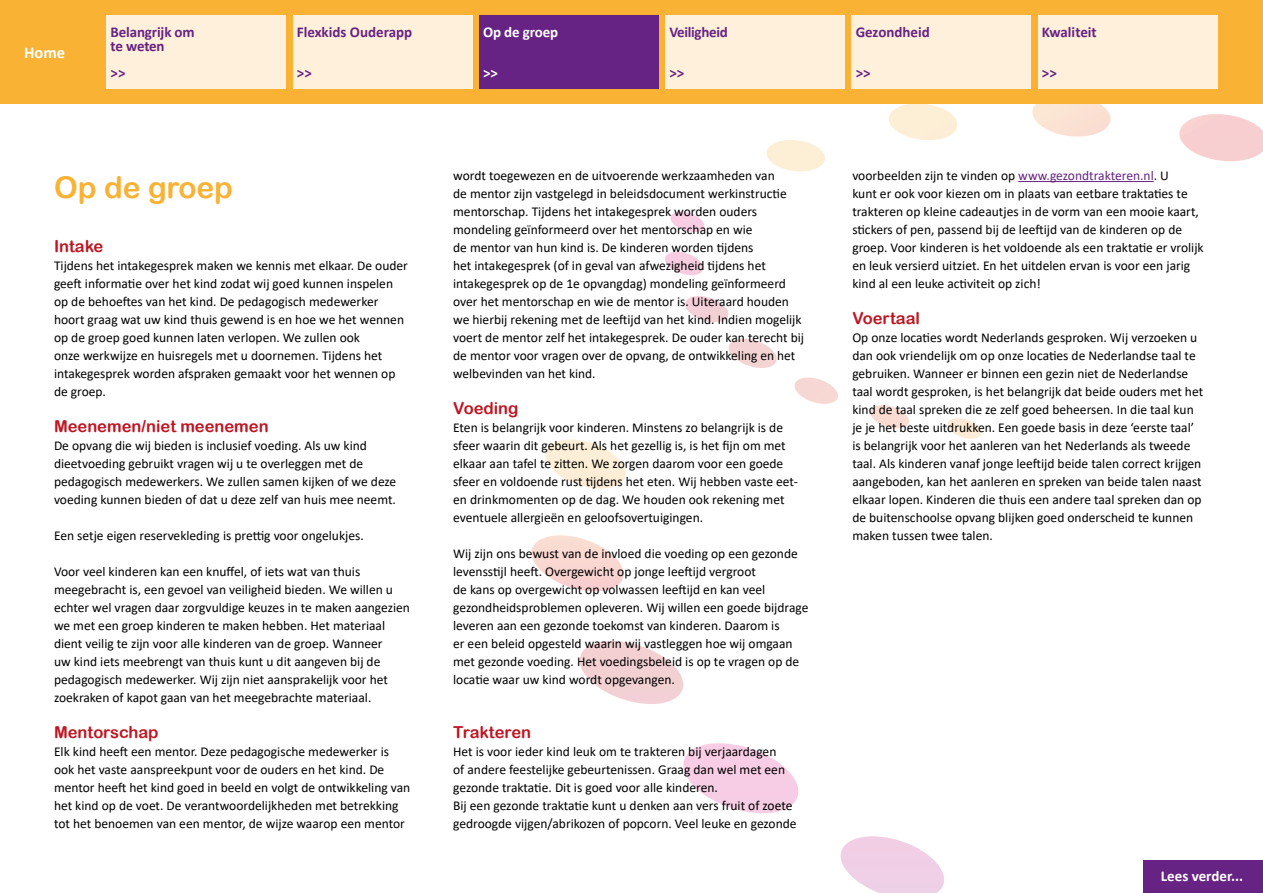
<style>
.page{position:relative;width:1263px;height:893px;background:#fff}
.page>*{position:absolute;margin:0;border:0;box-sizing:border-box;transform-origin:0 0}
.t1{font:30px "Arial Rounded MT Bold";letter-spacing:-.005em;color:#f9b234}
.t2{font:16.5px "Arial Rounded MT Bold";color:#be1622}
.t3{font:700 16.5px "Calibri";color:#fff}
.t4{font:700 15px/13.6px "Calibri";letter-spacing:-.01em;color:#662383}
.t5{font:700 15px "Calibri";letter-spacing:-.01em;color:#fff}
.t6{font:13.5px/18px "Calibri";color:#000}
.s1{color:#662383}
</style>
<div class="page">
<svg style="left:665px;top:212px;width:316px;height:227px"></svg>
<svg style="left:763px;top:104px;width:500px;height:330px"></svg>
<svg style="left:531px;top:439px;width:613px;height:454px"></svg>
<hr style="left:1018px;top:181px;width:136px;height:1px;background:#662383">
<div style="left:0;top:0;width:1263px;height:104px;background:#f9b234"></div>
<div style="left:106px;top:15px;width:180px;height:73px;background:#fff0db"></div>
<div style="left:293px;top:15px;width:179px;height:73px;background:#fff0db"></div>
<div style="left:851px;top:15px;width:180px;height:73px;background:#fff0db"></div>
<div style="left:665px;top:15px;width:180px;height:73px;background:#fff0db"></div>
<div style="left:479px;top:15px;width:180px;height:73px;background:#662383"></div>
<div style="left:1038px;top:15px;width:179px;height:73px;background:#fff0db"></div>
<div style="left:1144px;top:860px;width:119px;height:33px;background:#662383"></div>
<p class="t3" style="left:24px;top:41px;width:43px">Home</p>
<p class="t4" style="left:111px;top:25px;width:86px">Belangrijk om te weten</p>
<p class="t4" style="left:111px;top:66px;width:16px">&gt;&gt;</p>
<p class="t4" style="left:297px;top:25px;width:117px">Flexkids Ouderapp</p>
<p class="t4" style="left:297px;top:66px;width:16px">&gt;&gt;</p>
<h1 class="t1" style="left:54px;top:170px;width:180px">Op de groep</h1>
<p class="t2" style="left:54px;top:236px;width:51px">Intake</p>
<p class="t6" style="left:54px;top:256px;width:355px">Tijdens het intakegesprek maken we kennis met elkaar. De ouder geeft informatie over het kind zodat wij goed kunnen inspelen op de behoeftes van het kind. De pedagogisch medewerker hoort graag wat uw kind thuis gewend is en hoe we het wennen op de groep goed kunnen laten verlopen. We zullen ook<br>onze werkwijze en huisregels met u doornemen. Tijdens het intakegesprek worden afspraken gemaakt voor het wennen op de groep.</p>
<p class="t2" style="left:54px;top:416px;width:216px">Meenemen/niet meenemen</p>
<p class="t6" style="left:54px;top:436px;width:344px">De opvang die wij bieden is inclusief voeding. Als uw kind dieetvoeding gebruikt vragen wij u te overleggen met de pedagogisch medewerkers. We zullen samen kijken of we deze voeding kunnen bieden of dat u deze zelf van huis mee neemt.</p>
<p class="t6" style="left:54px;top:526px;width:311px">Een setje eigen reservekleding is prettig voor ongelukjes.</p>
<p class="t6" style="left:54px;top:562px;width:357px">Voor veel kinderen kan een knuffel, of iets wat van thuis meegebracht is, een gevoel van veiligheid bieden. We willen u echter wel vragen daar zorgvuldige keuzes in te maken aangezien we met een groep kinderen te maken hebben. Het materiaal dient veilig te zijn voor alle kinderen van de groep. Wanneer<br>uw kind iets meebrengt van thuis kunt u dit aangeven bij de pedagogisch medewerker. Wij zijn niet aansprakelijk voor het zoekraken of kapot gaan van het meegebrachte materiaal.</p>
<p class="t2" style="left:54px;top:722px;width:106px">Mentorschap</p>
<p class="t6" style="left:54px;top:742px;width:358px">Elk kind heeft een mentor. Deze pedagogische medewerker is ook het vaste aanspreekpunt voor de ouders en het kind. De mentor heeft het kind goed in beeld en volgt de ontwikkeling van het kind op de voet. De verantwoordelijkheden met betrekking tot het benoemen van een mentor, de wijze waarop een mentor</p>
<p class="t5" style="left:483px;top:21px;width:77px">Op de groep</p>
<p class="t5" style="left:483px;top:62px;width:16px">&gt;&gt;</p>
<p class="t4" style="left:669px;top:25px;width:60px">Veiligheid</p>
<p class="t4" style="left:669px;top:66px;width:16px">&gt;&gt;</p>
<p class="t6" style="left:453px;top:166px;width:352px">wordt toegewezen en de uitvoerende werkzaamheden van<br>de mentor zijn vastgelegd in beleidsdocument werkinstructie mentorschap. Tijdens het intakegesprek worden ouders mondeling geïnformeerd over het mentorschap en wie<br>de mentor van hun kind is. De kinderen worden tijdens<br>het intakegesprek (of in geval van afwezigheid tijdens het intakegesprek op de 1e opvangdag) mondeling geïnformeerd over het mentorschap en wie de mentor is. Uiteraard houden we hierbij rekening met de leeftijd van het kind. Indien mogelijk voert de mentor zelf het intakegesprek. De ouder kan terecht bij de mentor voor vragen over de opvang, de ontwikkeling en het welbevinden van het kind.</p>
<p class="t2" style="left:453px;top:398px;width:67px">Voeding</p>
<p class="t6" style="left:453px;top:418px;width:346px">Eten is belangrijk voor kinderen. Minstens zo belangrijk is de sfeer waarin dit gebeurt. Als het gezellig is, is het fijn om met elkaar aan tafel te zitten. We zorgen daarom voor een goede sfeer en voldoende rust tijdens het eten. Wij hebben vaste eet&shy;en drinkmomenten op de dag. We houden ook rekening met eventuele allergieën en geloofsovertuigingen.</p>
<p class="t6" style="left:453px;top:544px;width:357px">Wij zijn ons bewust van de invloed die voeding op een gezonde levensstijl heeft. Overgewicht op jonge leeftijd vergroot<br>de kans op overgewicht op volwassen leeftijd en kan veel gezondheidsproblemen opleveren. Wij willen een goede bijdrage leveren aan een gezonde toekomst van kinderen. Daarom is<br>er een beleid opgesteld waarin wij vastleggen hoe wij omgaan met gezonde voeding. Het voedingsbeleid is op te vragen op de locatie waar uw kind wordt opgevangen.</p>
<p class="t2" style="left:453px;top:722px;width:79px">Trakteren</p>
<p class="t6" style="left:453px;top:742px;width:345px">Het is voor ieder kind leuk om te trakteren bij verjaardagen<br>of andere feestelijke gebeurtenissen. Graag dan wel met een gezonde traktatie. Dit is goed voor alle kinderen.<br>Bij een gezonde traktatie kunt u denken aan vers fruit of zoete gedroogde vijgen/abrikozen of popcorn. Veel leuke en gezonde</p>
<p class="t4" style="left:856px;top:25px;width:76px">Gezondheid</p>
<p class="t4" style="left:856px;top:66px;width:16px">&gt;&gt;</p>
<p class="t4" style="left:1042px;top:25px;width:56px">Kwaliteit</p>
<p class="t4" style="left:1042px;top:66px;width:16px">&gt;&gt;</p>
<p class="t6" style="left:852px;top:166px;width:353px">voorbeelden zijn te vinden op <span class="s1">www.gezondtrakteren.nl</span>. U<br>kunt er ook voor kiezen om in plaats van eetbare traktaties te trakteren op kleine cadeautjes in de vorm van een mooie kaart, stickers of pen, passend bij de leeftijd van de kinderen op de groep. Voor kinderen is het voldoende als een traktatie er vrolijk en leuk versierd uitziet. En het uitdelen ervan is voor een jarig kind al een leuke activiteit op zich!</p>
<p class="t2" style="left:852px;top:308px;width:69px">Voertaal</p>
<p class="t6" style="left:852px;top:328px;width:352px">Op onze locaties wordt Nederlands gesproken. Wij verzoeken u dan ook vriendelijk om op onze locaties de Nederlandse taal te gebruiken. Wanneer er binnen een gezin niet de Nederlandse taal wordt gesproken, is het belangrijk dat beide ouders met het kind de taal spreken die ze zelf goed beheersen. In die taal kun je je het beste uitdrukken. Een goede basis in deze ‘eerste taal’ is belangrijk voor het aanleren van het Nederlands als tweede taal. Als kinderen vanaf jonge leeftijd beide talen correct krijgen aangeboden, kan het aanleren en spreken van beide talen naast elkaar lopen. Kinderen die thuis een andere taal spreken dan op de buitenschoolse opvang blijken goed onderscheid te kunnen maken tussen twee talen.</p>
<p class="t5" style="left:1161px;top:865px;width:84px">Lees verder...</p>
</div>
